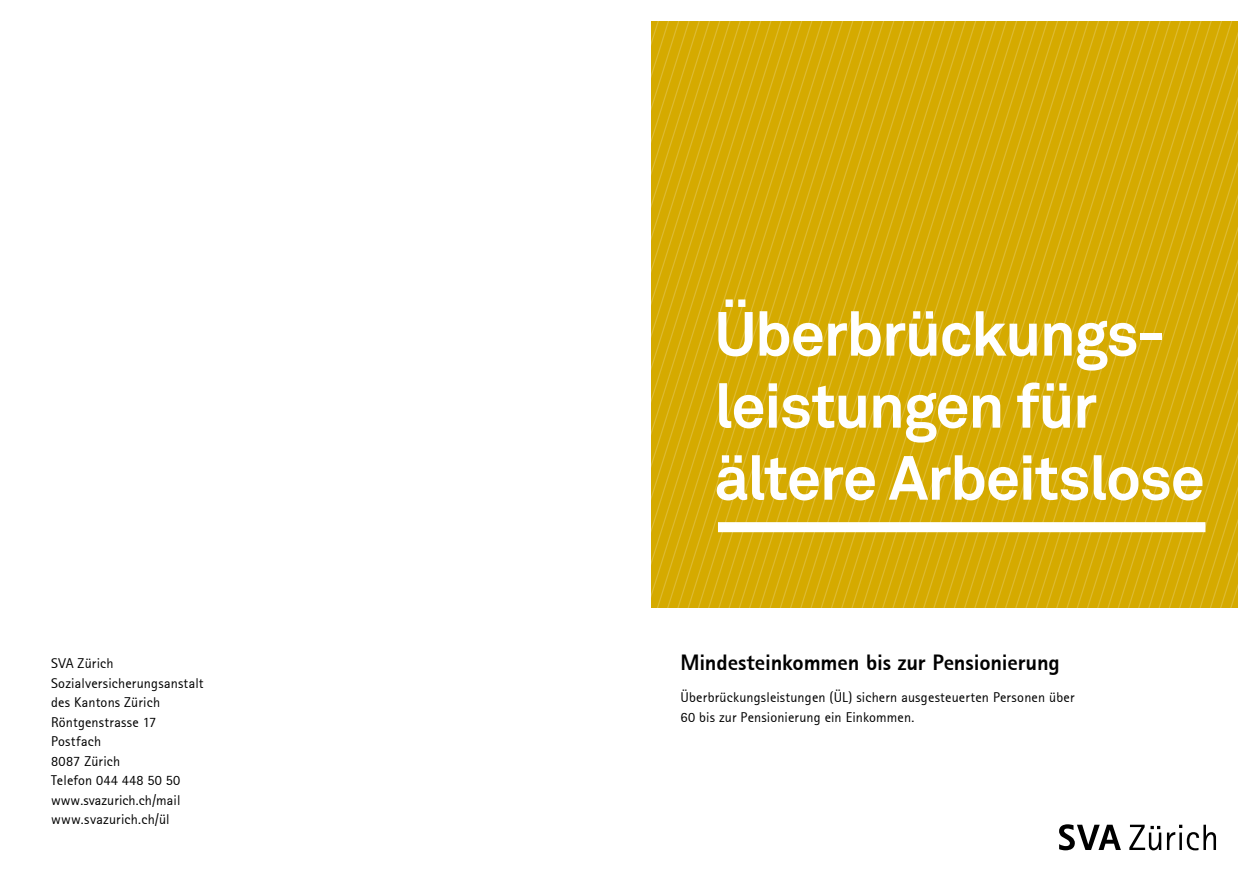
<style>
.page{position:relative;width:1259px;height:893px;background:#fff}
.page>*{position:absolute;margin:0;border:0;box-sizing:border-box;transform-origin:0 0}
.t1{font:700 61.5px/72px "Akkurat Pro";letter-spacing:-.025em;color:#fff}
.t2{font:700 22.5px "SVA Rotis";letter-spacing:-.005em;color:#000}
.t3{font:14.25px/19.5px "SVA Rotis";color:#000}
</style>
<div class="page">
<svg style="left:656px;top:21px;width:10px;height:587px;background:#d5ab06"></svg>
<svg style="left:666px;top:21px;width:10px;height:587px;background:#d5ab06"></svg>
<svg style="left:676px;top:21px;width:10px;height:587px;background:#d5ab06"></svg>
<svg style="left:686px;top:21px;width:11px;height:587px;background:#d5ab06"></svg>
<svg style="left:697px;top:21px;width:10px;height:587px;background:#d5ab06"></svg>
<svg style="left:707px;top:21px;width:10px;height:587px;background:#d5ab06"></svg>
<svg style="left:717px;top:21px;width:10px;height:587px;background:#d5ab06"></svg>
<svg style="left:727px;top:21px;width:10px;height:587px;background:#d5ab06"></svg>
<svg style="left:737px;top:21px;width:11px;height:587px;background:#d5ab06"></svg>
<svg style="left:748px;top:21px;width:10px;height:587px;background:#d5ab06"></svg>
<svg style="left:758px;top:21px;width:10px;height:587px;background:#d5ab06"></svg>
<svg style="left:768px;top:21px;width:10px;height:587px;background:#d5ab06"></svg>
<svg style="left:778px;top:21px;width:11px;height:587px;background:#d5ab06"></svg>
<svg style="left:789px;top:21px;width:10px;height:587px;background:#d5ab06"></svg>
<svg style="left:799px;top:21px;width:10px;height:587px;background:#d5ab06"></svg>
<svg style="left:809px;top:21px;width:10px;height:587px;background:#d5ab06"></svg>
<svg style="left:819px;top:21px;width:11px;height:587px;background:#d5ab06"></svg>
<svg style="left:830px;top:21px;width:10px;height:587px;background:#d5ab06"></svg>
<svg style="left:840px;top:21px;width:10px;height:587px;background:#d5ab06"></svg>
<svg style="left:850px;top:21px;width:10px;height:587px;background:#d5ab06"></svg>
<svg style="left:860px;top:21px;width:11px;height:587px;background:#d5ab06"></svg>
<svg style="left:871px;top:21px;width:10px;height:587px;background:#d5ab06"></svg>
<svg style="left:881px;top:21px;width:10px;height:587px;background:#d5ab06"></svg>
<svg style="left:891px;top:21px;width:10px;height:587px;background:#d5ab06"></svg>
<svg style="left:901px;top:21px;width:11px;height:587px;background:#d5ab06"></svg>
<svg style="left:912px;top:21px;width:10px;height:587px;background:#d5ab06"></svg>
<svg style="left:922px;top:21px;width:10px;height:587px;background:#d5ab06"></svg>
<svg style="left:932px;top:21px;width:10px;height:587px;background:#d5ab06"></svg>
<svg style="left:942px;top:21px;width:10px;height:587px;background:#d5ab06"></svg>
<svg style="left:952px;top:21px;width:11px;height:587px;background:#d5ab06"></svg>
<svg style="left:963px;top:21px;width:10px;height:587px;background:#d5ab06"></svg>
<svg style="left:973px;top:21px;width:10px;height:587px;background:#d5ab06"></svg>
<svg style="left:983px;top:21px;width:10px;height:587px;background:#d5ab06"></svg>
<svg style="left:993px;top:21px;width:11px;height:587px;background:#d5ab06"></svg>
<svg style="left:1004px;top:21px;width:10px;height:587px;background:#d5ab06"></svg>
<svg style="left:1014px;top:21px;width:10px;height:587px;background:#d5ab06"></svg>
<svg style="left:1024px;top:21px;width:10px;height:587px;background:#d5ab06"></svg>
<svg style="left:1034px;top:21px;width:11px;height:587px;background:#d5ab06"></svg>
<svg style="left:1045px;top:21px;width:10px;height:587px;background:#d5ab06"></svg>
<svg style="left:1055px;top:21px;width:10px;height:587px;background:#d5ab06"></svg>
<svg style="left:1065px;top:21px;width:10px;height:587px;background:#d5ab06"></svg>
<svg style="left:1075px;top:21px;width:11px;height:587px;background:#d5ab06"></svg>
<svg style="left:1086px;top:21px;width:10px;height:587px;background:#d5ab06"></svg>
<svg style="left:1096px;top:21px;width:10px;height:587px;background:#d5ab06"></svg>
<svg style="left:1106px;top:21px;width:10px;height:587px;background:#d5ab06"></svg>
<svg style="left:1116px;top:21px;width:10px;height:587px;background:#d5ab06"></svg>
<svg style="left:1126px;top:21px;width:11px;height:587px;background:#d5ab06"></svg>
<svg style="left:1137px;top:21px;width:10px;height:587px;background:#d5ab06"></svg>
<svg style="left:1147px;top:21px;width:10px;height:587px;background:#d5ab06"></svg>
<svg style="left:1157px;top:21px;width:10px;height:587px;background:#d5ab06"></svg>
<svg style="left:1167px;top:21px;width:70px;height:587px;background:#d5ab06"></svg>
<svg style="left:1059px;top:824px;width:157px;height:26px"></svg>
<div style="left:718px;top:522px;width:487px;height:10px;background:#fff"></div>
<h1 class="t1" style="left:714px;top:297px;width:492px">Überbrückungs&shy;leistungen für ältere Arbeitslose</h1>
<p class="t3" style="left:51px;top:653px;width:154px">SVA Zürich<br>Sozialversicherungsanstalt des Kantons Zürich<br>Röntgenstrasse 17<br>Postfach<br>8087 Zürich<br>Telefon 044 448 50 50 www.svazurich.ch/mail www.svazurich.ch/ül</p>
<h2 class="t2" style="left:680px;top:648px;width:381px">Mindesteinkommen bis zur Pensionierung</h2>
<p class="t3" style="left:680px;top:688px;width:395px">Überbrückungsleistungen (ÜL) sichern ausgesteuerten Personen über<br>60 bis zur Pensionierung ein Einkommen.</p>
</div>
